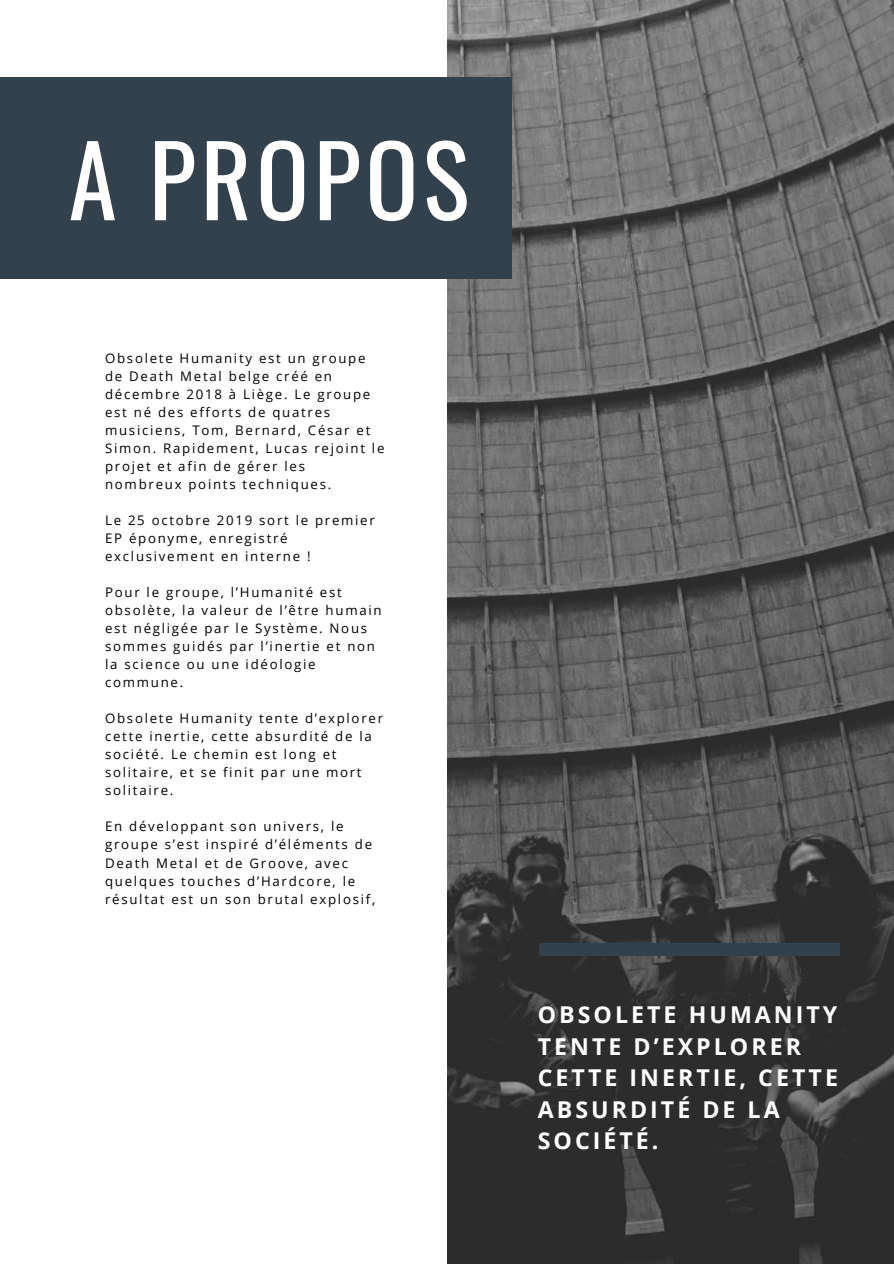
<style>
.page{position:relative;width:894px;height:1264px;background:#fff}
.page>*{position:absolute;margin:0;border:0;box-sizing:border-box;transform-origin:0 0}
.t1{font:97.5px "Oswald";letter-spacing:.05em;color:#fff}
.t2{font:700 23.25px/31.5px "Open Sans";letter-spacing:.13em;color:#fff}
.t3{font:13.2px/18px "Open Sans";letter-spacing:.13em;color:#000}
</style>
<div class="page">
<img style="left:447px;top:0;width:446px;height:1263px">
<div style="left:0;top:78px;width:511px;height:200px;background:#32414b"></div>
<div style="left:539px;top:943px;width:301px;height:12px;background:#32414b"></div>
<h1 class="t1" style="left:69px;top:104px;width:402px">A PROPOS</h1>
<p class="t3" style="left:105px;top:349px;width:281px">Obsolete Humanity est un groupe de Death Metal belge créé en décembre 2018 à Liège. Le groupe est né des efforts de quatres musiciens, Tom, Bernard, César et<br>Simon. Rapidement, Lucas rejoint le projet et afin de gérer les nombreux points techniques.</p>
<p class="t3" style="left:105px;top:511px;width:271px">Le 25 octobre 2019 sort le premier<br>EP éponyme, enregistré exclusivement en interne !</p>
<p class="t3" style="left:105px;top:583px;width:278px">Pour le groupe, l’Humanité est obsolète, la valeur de l’être humain est négligée par le Système. Nous sommes guidés par l’inertie et non la science ou une idéologie commune.</p>
<p class="t3" style="left:105px;top:709px;width:279px">Obsolete Humanity tente d’explorer cette inertie, cette absurdité de la société. Le chemin est long et solitaire, et se finit par une mort solitaire.</p>
<p class="t3" style="left:105px;top:817px;width:272px">En développant son univers, le groupe s’est inspiré d’éléments de Death Metal et de Groove, avec quelques touches d’Hardcore, le résultat est un son brutal explosif,</p>
<h2 class="t2" style="left:537px;top:998px;width:301px">OBSOLETE HUMANITY<br>TENTE D’EXPLORER<br>CETTE INERTIE, CETTE<br>ABSURDITÉ DE LA<br>SOCIÉTÉ.</h2>
</div>
